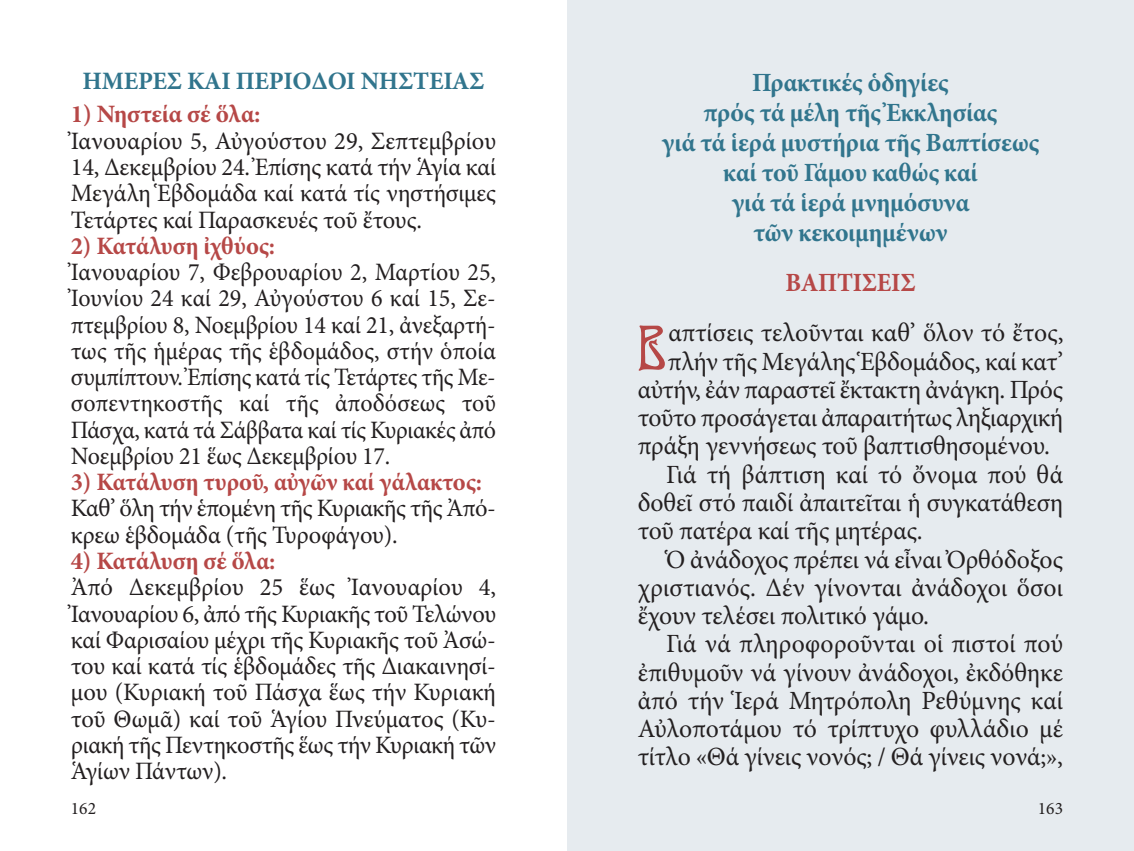
<style>
.page{position:relative;width:1134px;height:851px;background:#fff}
.page>*{position:absolute;margin:0;border:0;box-sizing:border-box;transform-origin:0 0}
.t1{font:60.25px "PF Konstantinople";color:#b64847;scale:.95 1}
.t2{font:26.25px "Minion Pro";letter-spacing:-.01em;color:#231f20}
.t3{font:700 26.25px/30px "Minion Pro";letter-spacing:-.01em;color:#31758d;text-align:center}
.t4{font:700 26.25px "Minion Pro";letter-spacing:-.01em;color:#b64847;scale:.95 1}
.t5{font:25px/26.2px "Minion Pro";letter-spacing:-.015em;color:#231f20;text-align:justify}
.t6{font:25px/26.2px "Minion Pro";letter-spacing:-.015em;color:#231f20;text-align:justify;scale:.96 1}
.t7{font:700 25px "Minion Pro";letter-spacing:-.015em;color:#b64847}
.t8{font:700 25px "Minion Pro";letter-spacing:-.01em;color:#31758d}
.t9{font:17.5px "Minion Pro";color:#231f20}
</style>
<div class="page">
<div style="left:567px;top:0;width:567px;height:850px;background:#e6ebef"></div>
<p class="t8" style="left:82px;top:72px;width:404px">ΗΜΕΡΕΣ ΚΑΙ ΠΕΡΙΟΔΟΙ ΝΗΣΤΕΙΑΣ</p>
<p class="t7" style="left:71px;top:105px;width:191px">1) Νηστεία σέ ὅλα:</p>
<p class="t5" style="left:71px;top:130px;width:427px">Ἰανουαρίου 5, Αὐγούστου 29, Σεπτεμβρίου 14, Δεκεμβρίου 24. Ἐπίσης κατά τήν Ἁγία καί Μεγάλη Ἑβδομάδα καί κατά τίς νηστήσιμες Τετάρτες καί Παρασκευές τοῦ ἔτους.</p>
<p class="t7" style="left:71px;top:236px;width:206px">2) Κατάλυση ἰχθύος:</p>
<p class="t6" style="left:71px;top:261px;width:444px">Ἰανουαρίου 7, Φεβρουαρίου 2, Μαρτίου 25, Ἰουνίου 24 καί 29, Αὐγούστου 6 καί 15, Σε&shy;πτεμβρίου 8, Νοεμβρίου 14 καί 21, ἀνεξαρτή&shy;τως τῆς ἡμέρας τῆς ἑβδομάδος, στήν ὁποία συμπίπτουν. Ἐπίσης κατά τίς Τετάρτες τῆς Με&shy;σοπεντηκοστῆς καί τῆς ἀποδόσεως τοῦ Πάσχα, κατά τά Σάββατα καί τίς Κυριακές ἀπό Νοεμβρίου 21 ἕως Δεκεμβρίου 17.</p>
<p class="t7" style="left:71px;top:473px;width:413px">3) Κατάλυση τυροῦ, αὐγῶν καί γάλακτος:</p>
<p class="t5" style="left:71px;top:497px;width:426px">Καθ’ ὅλη τήν ἑπομένη τῆς Κυριακῆς τῆς Ἀπό&shy;κρεω ἑβδομάδα (τῆς Τυροφάγου).</p>
<p class="t7" style="left:71px;top:551px;width:206px">4) Κατάλυση σέ ὅλα:</p>
<p class="t5" style="left:71px;top:576px;width:427px">Ἀπό Δεκεμβρίου 25 ἕως Ἰανουαρίου 4, Ἰανουαρίου 6, ἀπό τῆς Κυριακῆς τοῦ Τελώνου καί Φαρισαίου μέχρι τῆς Κυριακῆς τοῦ Ἀσώ&shy;του καί κατά τίς ἑβδομάδες τῆς Διακαινησί&shy;μου (Κυριακή τοῦ Πάσχα ἕως τήν Κυριακή τοῦ Θωμᾶ) καί τοῦ Ἁγίου Πνεύματος (Κυ&shy;ριακή τῆς Πεντηκοστῆς ἕως τήν Κυριακή τῶν Ἁγίων Πάντων).</p>
<p class="t9" style="left:71px;top:801px;width:27px">162</p>
<p class="t3" style="left:662px;top:70px;width:379px">Πρακτικές ὁδηγίες<br>πρός τά μέλη τῆς Ἐκκλησίας<br>γιά τά ἱερά μυστήρια τῆς Βαπτίσεως καί τοῦ Γάμου καθώς καί<br>γιά τά ἱερά μνημόσυνα<br>τῶν κεκοιμημένων</p>
<p class="t4" style="left:785px;top:273px;width:139px">ΒΑΠΤΙΣΕΙΣ</p>
<h1 class="t1" style="left:638px;top:309px;width:31px">Β</h1>
<p class="t2" style="left:668px;top:323px;width:397px">απτίσεις τελοῦνται καθ’ ὅλον τό ἔτος,</p>
<p class="t2" style="left:668px;top:351px;width:397px">πλήν τῆς Μεγάλης Ἑβδομάδος, καί κατ’</p>
<p class="t2" style="left:638px;top:379px;width:427px">αὐτήν, ἐάν παραστεῖ ἔκτακτη ἀνάγκη. Πρός</p>
<p class="t2" style="left:638px;top:408px;width:427px">τοῦτο προσάγεται ἀπαραιτήτως ληξιαρχική</p>
<p class="t2" style="left:638px;top:436px;width:414px">πράξη γεννήσεως τοῦ βαπτισθησομένου.</p>
<p class="t2" style="left:666px;top:464px;width:398px">Γιά τή βάπτιση καί τό ὄνομα πού θά</p>
<p class="t2" style="left:638px;top:492px;width:427px">δοθεῖ στό παιδί ἀπαιτεῖται ἡ συγκατάθεση</p>
<p class="t2" style="left:638px;top:521px;width:286px">τοῦ πατέρα καί τῆς μητέρας.</p>
<p class="t2" style="left:666px;top:549px;width:398px">Ὁ ἀνάδοχος πρέπει νά εἶναι Ὀρθόδοξος</p>
<p class="t2" style="left:638px;top:577px;width:427px">χριστιανός. Δέν γίνονται ἀνάδοχοι ὅσοι</p>
<p class="t2" style="left:638px;top:605px;width:293px">ἔχουν τελέσει πολιτικό γάμο.</p>
<p class="t2" style="left:666px;top:634px;width:398px">Γιά νά πληροφοροῦνται οἱ πιστοί πού</p>
<p class="t2" style="left:638px;top:662px;width:427px">ἐπιθυμοῦν νά γίνουν ἀνάδοχοι, ἐκδόθηκε</p>
<p class="t2" style="left:638px;top:690px;width:427px">ἀπό τήν Ἱερά Μητρόπολη Ρεθύμνης καί</p>
<p class="t2" style="left:638px;top:718px;width:427px">Αὐλοποτάμου τό τρίπτυχο φυλλάδιο μέ</p>
<p class="t2" style="left:638px;top:747px;width:427px">τίτλο «Θά γίνεις νονός; / Θά γίνεις νονά;»,</p>
<p class="t9" style="left:1038px;top:801px;width:27px">163</p>
</div>
